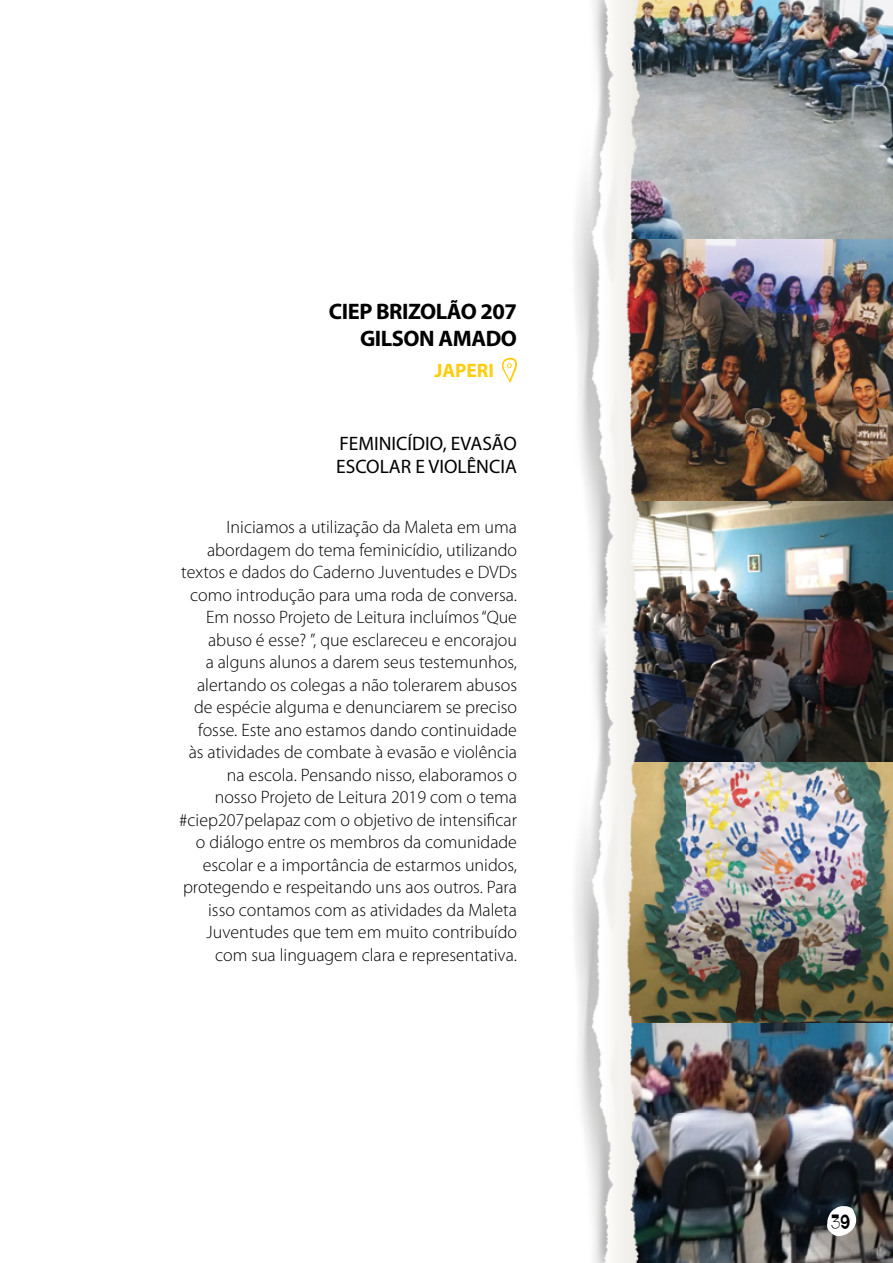
<style>
.page{position:relative;width:893px;height:1263px;background:#fff}
.page>*{position:absolute;margin:0;border:0;box-sizing:border-box;transform-origin:0 0}
.t1{font:700 22.5px/27px "Myriad Pro";letter-spacing:-.02em;color:#000;text-align:right}
.t2{font:19.5px/23.4px "Myriad Pro";color:#000}
.t3{font:700 19.5px "Myriad Pro";color:#ffcd0d}
.t4{font:19.2px "Barrio";color:#000}
.t5{font:300 18px/22.5px "Myriad Pro";color:#000;text-align:right}
</style>
<div class="page">
<svg style="left:501px;top:357px;width:16px;height:26px"></svg>
<img style="left:575px;top:0;width:318px;height:1263px">
<svg style="left:827px;top:1206px;width:29px;height:31px"></svg>
<p class="t1" style="left:329px;top:298px;width:190px">CIEP BRIZOLÃO 207<br>GILSON AMADO</p>
<p class="t3" style="left:434px;top:360px;width:61px">JAPERI</p>
<p class="t2" style="left:336px;top:432px;width:182px">FEMINICÍDIO, EVASÃO<br>ESCOLAR E VIOLÊNCIA</p>
<p class="t5" style="left:179px;top:516px;width:339px">Iniciamos a utilização da Maleta em uma abordagem do tema feminicídio, utilizando textos e dados do Caderno Juventudes e DVDs como introdução para uma roda de conversa.<br>Em nosso Projeto de Leitura incluímos “Que abuso é esse? ”, que esclareceu e encorajou<br>a alguns alunos a darem seus testemunhos, alertando os colegas a não tolerarem abusos de espécie alguma e denunciarem se preciso fosse. Este ano estamos dando continuidade às atividades de combate à evasão e violência na escola. Pensando nisso, elaboramos o<br>nosso Projeto de Leitura 2019 com o tema #ciep207pelapaz com o objetivo de intensificar o diálogo entre os membros da comunidade escolar e a importância de estarmos unidos, protegendo e respeitando uns aos outros. Para isso contamos com as atividades da Maleta Juventudes que tem em muito contribuído com sua linguagem clara e representativa.</p>
<p class="t4" style="left:831px;top:1211px;width:21px">39</p>
</div>
